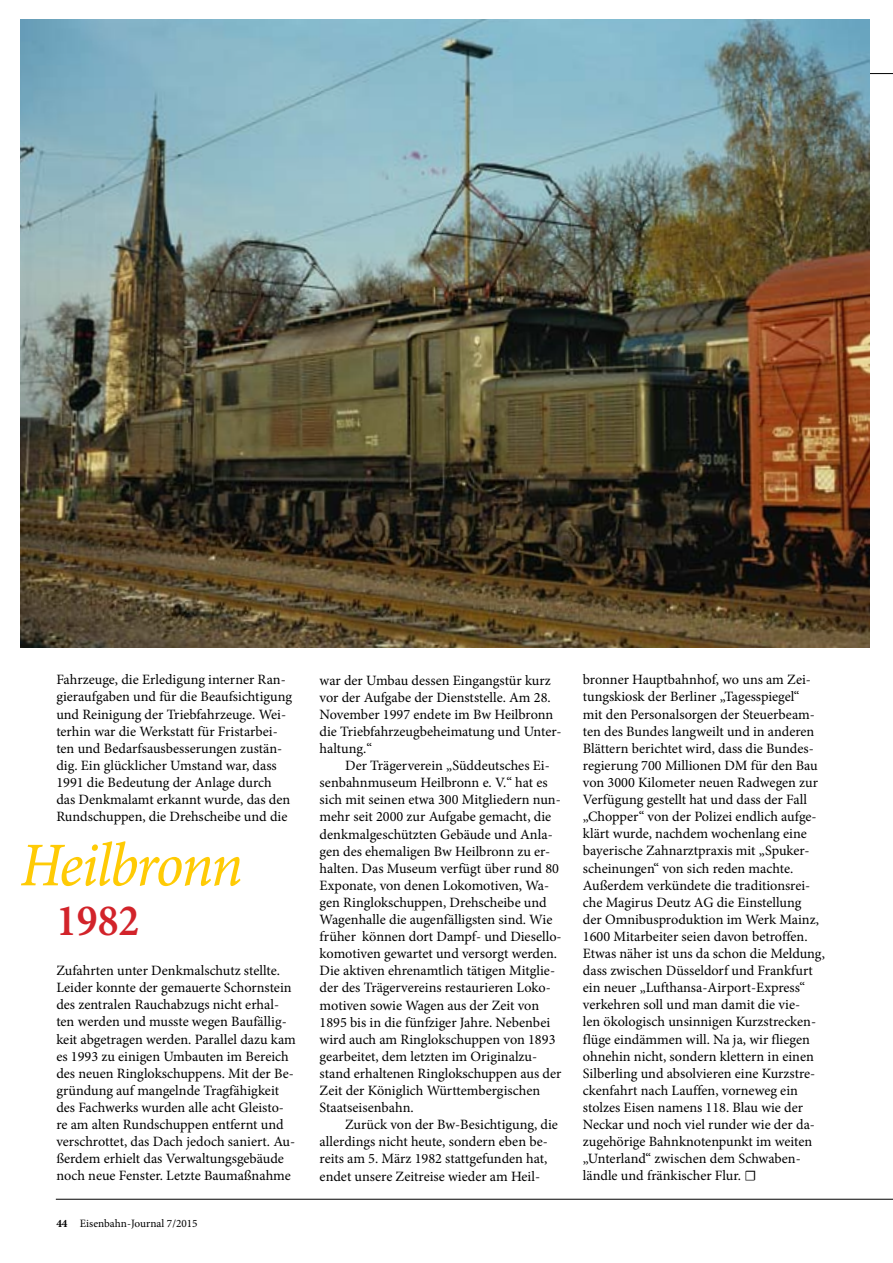
<style>
.page{position:relative;width:893px;height:1263px;background:#fff}
.page>*{position:absolute;margin:0;border:0;box-sizing:border-box;transform-origin:0 0}
.t1{font:63px "Minion Pro Cn It Capt";letter-spacing:-.035em;color:#ffcb05}
.t2{font:45px "Minion Pro Semibold Cn Capt";color:#d2232a}
.t3{font:14.25px/17.1px "Minion Pro";color:#000}
.t4{font:11.25px "Minion Pro";color:#000}
.s1{font-weight:700}
</style>
<div class="page">
<hr style="left:56px;top:1199px;width:837px;height:1px;background:#000">
<hr style="left:59px;top:73px;width:834px;height:1px;background:#000">
<img style="left:21px;top:20px;width:848px;height:628px">
<p class="t3" style="left:56px;top:671px;width:237px">Fahrzeuge, die Erledigung interner Ran&shy;gieraufgaben und für die Beaufsichtigung und Reinigung der Triebfahrzeuge. Wei&shy;terhin war die Werkstatt für Fristarbei&shy;ten und Bedarfsausbesserungen zustän&shy;dig. Ein glücklicher Umstand war, dass 1991 die Bedeutung der Anlage durch das Denkmalamt erkannt wurde, das den Rundschuppen, die Drehscheibe und die</p>
<h1 class="t1" style="left:20px;top:827px;width:224px">Heilbronn</h1>
<h2 class="t2" style="left:56px;top:893px;width:85px">1982</h2>
<p class="t3" style="left:56px;top:962px;width:241px">Zufahrten unter Denkmalschutz stellte.<br>Leider konnte der gemauerte Schornstein des zentralen Rauchabzugs nicht erhal&shy;ten werden und musste wegen Baufällig&shy;keit abgetragen werden. Parallel dazu kam es 1993 zu einigen Umbauten im Bereich des neuen Ringlokschuppens. Mit der Be&shy;gründung auf mangelnde Tragfähigkeit des Fachwerks wurden alle acht Gleisto&shy;re am alten Rundschuppen entfernt und verschrottet, das Dach jedoch saniert. Au&shy;ßerdem erhielt das Verwaltungsgebäude noch neue Fenster. Letzte Baumaßnahme</p>
<p class="t4" style="left:56px;top:1216px;width:143px"><span class="s1">44</span> Eisenbahn-Journal 7/2015</p>
<p class="t3" style="left:320px;top:671px;width:243px">war der Umbau dessen Eingangstür kurz vor der Aufgabe der Dienststelle. Am 28.<br>November 1997 endete im Bw Heilbronn die Triebfahrzeugbeheimatung und Unter&shy;haltung.“</p>
<p class="t3" style="left:320px;top:757px;width:244px;text-indent:26px">Der Trägerverein „Süddeutsches Ei&shy;senbahnmuseum Heilbronn e. V.“ hat es sich mit seinen etwa 300 Mitgliedern nun&shy;mehr seit 2000 zur Aufgabe gemacht, die denkmalgeschützten Gebäude und Anla&shy;gen des ehemaligen Bw Heilbronn zu er&shy;halten. Das Museum verfügt über rund 80<br>Exponate, von denen Lokomotiven, Wa&shy;gen Ringlokschuppen, Drehscheibe und Wagenhalle die augenfälligsten sind. Wie früher können dort Dampf- und Diesello&shy;komotiven gewartet und versorgt werden.<br>Die aktiven ehrenamtlich tätigen Mitglie&shy;der des Trägervereins restaurieren Loko&shy;motiven sowie Wagen aus der Zeit von 1895 bis in die fünfziger Jahre. Nebenbei wird auch am Ringlokschuppen von 1893 gearbeitet, dem letzten im Originalzu&shy;stand erhaltenen Ringlokschuppen aus der Zeit der Königlich Württembergischen Staatseisenbahn.</p>
<p class="t3" style="left:320px;top:1116px;width:240px;text-indent:26px">Zurück von der Bw-Besichtigung, die allerdings nicht heute, sondern eben be&shy;reits am 5. März 1982 stattgefunden hat, endet unsere Zeitreise wieder am Heil-</p>
<p class="t3" style="left:583px;top:671px;width:243px">bronner Hauptbahnhof, wo uns am Zei&shy;tungskiosk der Berliner „Tagesspiegel“<br>mit den Personalsorgen der Steuerbeam&shy;ten des Bundes langweilt und in anderen Blättern berichtet wird, dass die Bundes&shy;regierung 700 Millionen DM für den Bau von 3000 Kilometer neuen Radwegen zur Verfügung gestellt hat und dass der Fall „Chopper“ von der Polizei endlich aufge&shy;klärt wurde, nachdem wochenlang eine bayerische Zahnarztpraxis mit „Spuker&shy;scheinungen“ von sich reden machte.<br>Außerdem verkündete die traditionsrei&shy;che Magirus Deutz AG die Einstellung<br>der Omnibusproduktion im Werk Mainz, 1600 Mitarbeiter seien davon betroffen.<br>Etwas näher ist uns da schon die Meldung, dass zwischen Düsseldorf und Frankfurt ein neuer „Lufthansa-Airport-Express“ verkehren soll und man damit die vie-<br>len ökologisch unsinnigen Kurzstrecken&shy;flüge eindämmen will. Na ja, wir fliegen ohnehin nicht, sondern klettern in einen Silberling und absolvieren eine Kurzstre&shy;ckenfahrt nach Lauffen, vorneweg ein stolzes Eisen namens 118. Blau wie der Neckar und noch viel runder wie der da&shy;zugehörige Bahnknotenpunkt im weiten „Unterland“ zwischen dem Schwaben&shy;ländle und fränkischer Flur. ☐</p>
</div>
